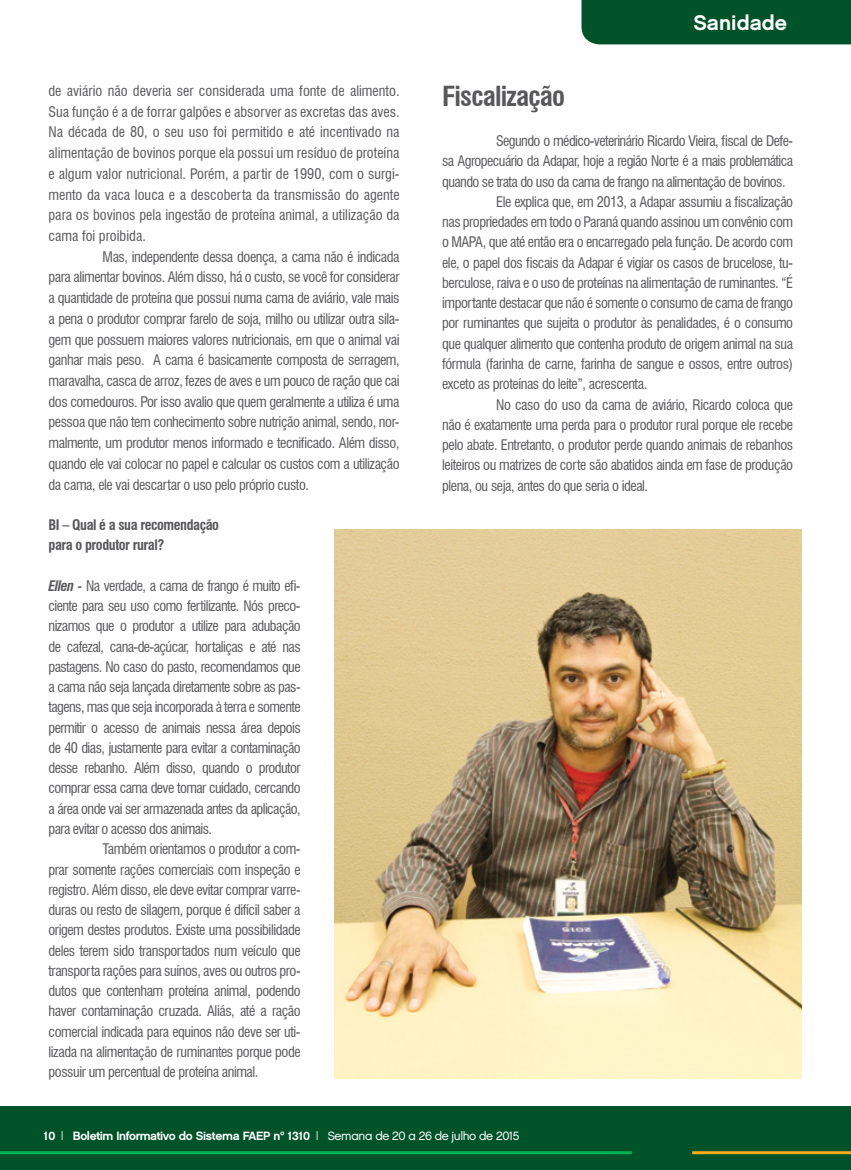
<style>
.page{position:relative;width:851px;height:1170px;background:#fff}
.page>*{position:absolute;margin:0;border:0;box-sizing:border-box;transform-origin:0 0}
.t1{font:700 condensed 27px "Swiss 721 BT";letter-spacing:-.03em;color:#58585b}
.t2{font:21px "Chalet New York Nineteen Sixty";color:#fff}
.t3{font:condensed 14.25px/20.2px "Swiss 721 BT";letter-spacing:-.03em;color:#58585b;text-align:justify}
.t4{font:700 condensed 14.25px/20.2px "Swiss 721 BT";letter-spacing:-.03em;color:#58585b}
.t5{font:12px "Chalet New York Nineteen Sixty";letter-spacing:-.03em;color:#fff}
.s1{font-weight:700;font-style:italic}
.s2{font-family:"Chalet London Nineteen Eighty"}
</style>
<div class="page">
<div style="left:0;top:1106px;width:850px;height:63px;background:#005229"></div>
<hr style="left:0;top:1151px;width:631px;height:3px;background:#00b055">
<hr style="left:692px;top:1151px;width:158px;height:3px;background:#fbac17">
<div style="left:581px;top:0;width:269px;height:44px;background:#005229"></div>
<img style="left:334px;top:529px;width:467px;height:549px">
<p class="t3" style="left:49px;top:80px;width:352px;line-height:20.7px">de aviário não deveria ser considerada uma fonte de alimento.<br>Sua função é a de forrar galpões e absorver as excretas das aves.<br>Na década de 80, o seu uso foi permitido e até incentivado na alimentação de bovinos porque ela possui um resíduo de proteína e algum valor nutricional. Porém, a partir de 1990, com o surgi&shy;mento da vaca louca e a descoberta da transmissão do agente para os bovinos pela ingestão de proteína animal, a utilização da cama foi proibida.</p>
<p class="t3" style="left:49px;top:246px;width:352px;line-height:20.7px;text-indent:54px">Mas, independente dessa doença, a cama não é indicada para alimentar bovinos. Além disso, há o custo, se você for considerar a quantidade de proteína que possui numa cama de aviário, vale mais a pena o produtor comprar farelo de soja, milho ou utilizar outra sila&shy;gem que possuem maiores valores nutricionais, em que o animal vai ganhar mais peso. A cama é basicamente composta de serragem, maravalha, casca de arroz, fezes de aves e um pouco de ração que cai dos comedouros. Por isso avalio que quem geralmente a utiliza é uma pessoa que não tem conhecimento sobre nutrição animal, sendo, nor&shy;malmente, um produtor menos informado e tecnificado. Além disso, quando ele vai colocar no papel e calcular os custos com a utilização da cama, ele vai descartar o uso pelo próprio custo.</p>
<p class="t4" style="left:49px;top:514px;width:172px">BI – Qual é a sua recomendação para o produtor rural?</p>
<p class="t3" style="left:49px;top:575px;width:254px"><span class="s1">Ellen -</span> Na verdade, a cama de frango é muito efi&shy;ciente para seu uso como fertilizante. Nós preco&shy;nizamos que o produtor a utilize para adubação de cafezal, cana-de-açúcar, hortaliças e até nas pastagens. No caso do pasto, recomendamos que a cama não seja lançada diretamente sobre as pas&shy;tagens, mas que seja incorporada à terra e somente permitir o acesso de animais nessa área depois de 40 dias, justamente para evitar a contaminação desse rebanho. Além disso, quando o produtor comprar essa cama deve tomar cuidado, cercando a área onde vai ser armazenada antes da aplicação, para evitar o acesso dos animais.</p>
<p class="t3" style="left:49px;top:838px;width:254px;text-indent:54px">Também orientamos o produtor a com&shy;prar somente rações comerciais com inspeção e registro. Além disso, ele deve evitar comprar varre&shy;duras ou resto de silagem, porque é difícil saber a origem destes produtos. Existe uma possibilidade deles terem sido transportados num veículo que transporta rações para suínos, aves ou outros pro&shy;dutos que contenham proteína animal, podendo haver contaminação cruzada. Aliás, até a ração comercial indicada para equinos não deve ser uti&shy;lizada na alimentação de ruminantes porque pode possuir um percentual de proteína animal.</p>
<h2 class="t2" style="left:654px;top:10px;width:134px">Infraestrutura</h2>
<h2 class="t2" style="left:693px;top:10px;width:95px">Sanidade</h2>
<h1 class="t1" style="left:442px;top:80px;width:124px">Fiscalização</h1>
<p class="t3" style="left:496px;top:131px;width:298px">Segundo o médico-veterinário Ricardo Vieira, fiscal de Defe-</p>
<p class="t3" style="left:442px;top:151px;width:352px">sa Agropecuário da Adapar, hoje a região Norte é a mais problemática</p>
<p class="t3" style="left:442px;top:171px;width:345px">quando se trata do uso da cama de frango na alimentação de bovinos.</p>
<p class="t3" style="left:496px;top:191px;width:298px">Ele explica que, em 2013, a Adapar assumiu a fiscalização</p>
<p class="t3" style="left:442px;top:212px;width:352px">nas propriedades em todo o Paraná quando assinou um convênio com</p>
<p class="t3" style="left:442px;top:232px;width:352px">o MAPA, que até então era o encarregado pela função. De acordo com</p>
<p class="t3" style="left:442px;top:252px;width:352px">ele, o papel dos fiscais da Adapar é vigiar os casos de brucelose, tu-</p>
<p class="t3" style="left:442px;top:272px;width:352px">berculose, raiva e o uso de proteínas na alimentação de ruminantes. “É</p>
<p class="t3" style="left:442px;top:293px;width:352px">importante destacar que não é somente o consumo de cama de frango</p>
<p class="t3" style="left:442px;top:313px;width:352px">por ruminantes que sujeita o produtor às penalidades, é o consumo</p>
<p class="t3" style="left:442px;top:333px;width:352px">que qualquer alimento que contenha produto de origem animal na sua</p>
<p class="t3" style="left:442px;top:353px;width:352px">fórmula (farinha de carne, farinha de sangue e ossos, entre outros)</p>
<p class="t3" style="left:442px;top:374px;width:206px">exceto as proteínas do leite”, acrescenta.</p>
<p class="t3" style="left:496px;top:394px;width:298px">No caso do uso da cama de aviário, Ricardo coloca que</p>
<p class="t3" style="left:442px;top:414px;width:352px">não é exatamente uma perda para o produtor rural porque ele recebe</p>
<p class="t3" style="left:442px;top:434px;width:352px">pelo abate. Entretanto, o produtor perde quando animais de rebanhos</p>
<p class="t3" style="left:442px;top:455px;width:352px">leiteiros ou matrizes de corte são abatidos ainda em fase de produção</p>
<p class="t3" style="left:442px;top:475px;width:207px">plena, ou seja, antes do que seria o ideal.</p>
<p class="t5" style="left:43px;top:1128px;width:477px">10 | Boletim Informativo do Sistema FAEP nº 1310 | <span class="s2">Semana de 20 a 26 de julho de 2015</span></p>
</div>
